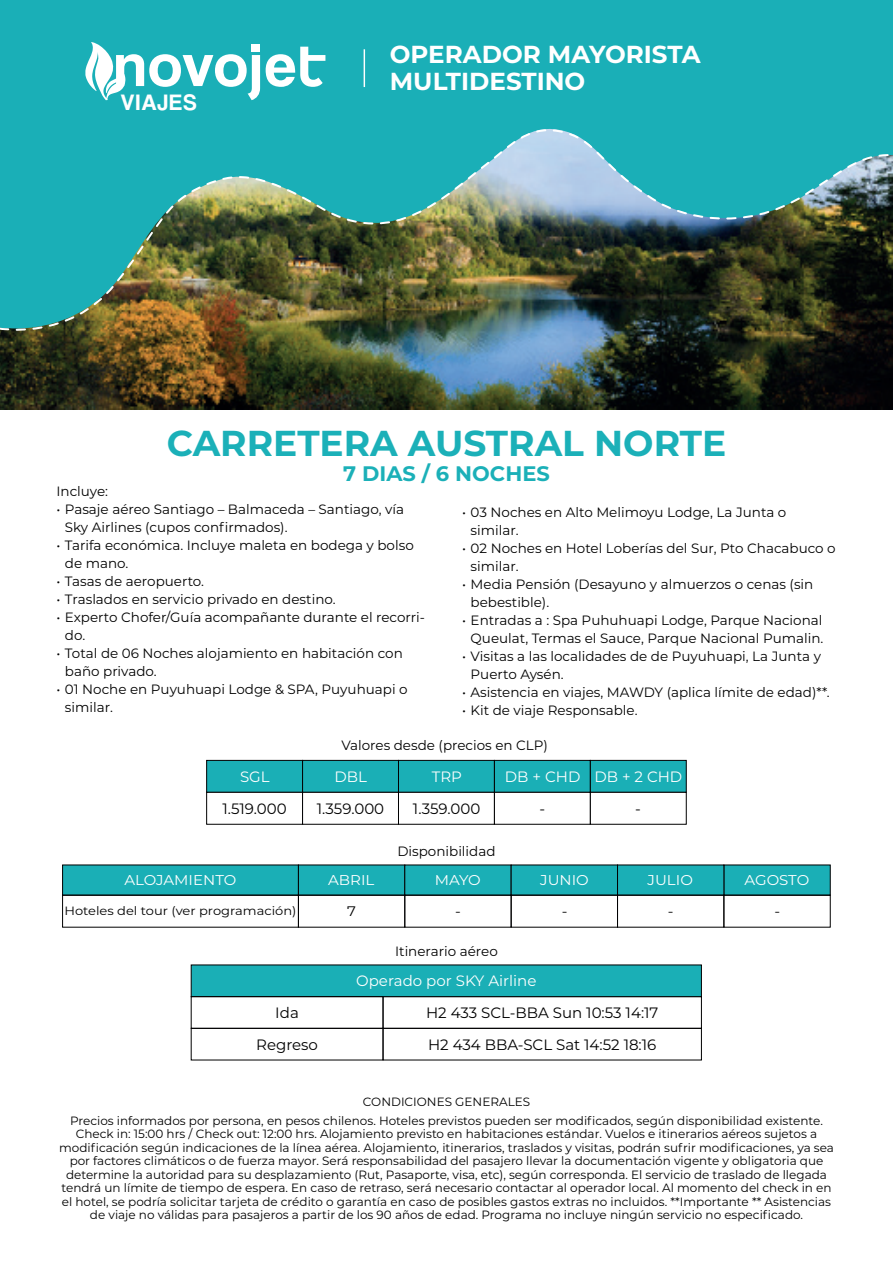
<style>
.page{position:relative;width:893px;height:1263px;background:#fff}
.page>*{position:absolute;margin:0;border:0;box-sizing:border-box;transform-origin:0 0}
.t1{font:700 36px "Montserrat";color:#1bb0b8}
.t2{font:700 24.6px/26.2px "Montserrat";color:#fff}
.t3{font:23.25px "Coolvetica Rg";letter-spacing:.065em;color:#fff}
.t4{font:700 21px "Montserrat";color:#1bb0b8}
.t5{font:15px "Montserrat";color:#000001}
.t6{font:15px "Montserrat";color:#fff}
.t7{font:14.25px "Montserrat";color:#fff;scale:1.06 1}
.t8{font:13.8px "Montserrat";color:#000001;scale:1.09 1}
.t9{font:13.5px/18px "Montserrat";color:#000001}
.t10{font:12px/13.5px "Montserrat";color:#000001;text-align:center}
.t11{font:12px "Montserrat";color:#000001;scale:1.09 1}
</style>
<div class="page">
<img style="left:0;top:341px;width:893px;height:69px">
<div style="left:723px;top:864px;width:108px;height:31px;background:#1aafb6"></div>
<div style="left:723px;top:895px;width:108px;height:32px;border:1px solid #000001"></div>
<div style="left:0;top:0;width:893px;height:125px;background:#1aafb7"></div>
<img style="left:0;top:125px;width:893px;height:216px">
<svg style="left:266px;top:47px;width:59px;height:40px"></svg>
<svg style="left:85px;top:42px;width:175px;height:58px"></svg>
<hr style="left:364px;top:49px;width:1px;height:38px;background:#fff">
<div style="left:206px;top:760px;width:97px;height:33px;background:#1aafb6;border:1px solid #000001"></div>
<div style="left:302px;top:760px;width:97px;height:33px;background:#1aafb6;border:1px solid #000001"></div>
<div style="left:398px;top:760px;width:97px;height:33px;background:#1aafb6;border:1px solid #000001"></div>
<div style="left:494px;top:760px;width:97px;height:33px;background:#1aafb6;border:1px solid #000001"></div>
<div style="left:590px;top:760px;width:97px;height:33px;background:#1aafb6;border:1px solid #000001"></div>
<div style="left:206px;top:792px;width:97px;height:33px;background:#fff;border:1px solid #000001"></div>
<div style="left:302px;top:792px;width:97px;height:33px;background:#fff;border:1px solid #000001"></div>
<div style="left:398px;top:792px;width:97px;height:33px;background:#fff;border:1px solid #000001"></div>
<div style="left:494px;top:792px;width:97px;height:33px;background:#fff;border:1px solid #000001"></div>
<div style="left:590px;top:792px;width:97px;height:33px;background:#fff;border:1px solid #000001"></div>
<div style="left:62px;top:864px;width:237px;height:31px;background:#1aafb6"></div>
<div style="left:298px;top:864px;width:107px;height:31px;background:#1aafb6"></div>
<div style="left:404px;top:864px;width:107px;height:31px;background:#1aafb6"></div>
<div style="left:511px;top:864px;width:107px;height:31px;background:#1aafb6"></div>
<div style="left:617px;top:864px;width:107px;height:31px;background:#1aafb6"></div>
<div style="left:62px;top:895px;width:237px;height:32px;border:1px solid #000001"></div>
<div style="left:298px;top:895px;width:107px;height:32px;border:1px solid #000001"></div>
<div style="left:404px;top:895px;width:107px;height:32px;border:1px solid #000001"></div>
<div style="left:511px;top:895px;width:107px;height:32px;border:1px solid #000001"></div>
<div style="left:617px;top:895px;width:107px;height:32px;border:1px solid #000001"></div>
<div style="left:383px;top:1028px;width:319px;height:32px;border:1px solid #000001"></div>
<div style="left:191px;top:964px;width:511px;height:33px;background:#1aafb6;border:1px solid #000001"></div>
<div style="left:191px;top:996px;width:192px;height:33px;border:1px solid #000001"></div>
<h3 class="t3" style="left:121px;top:89px;width:77px">VIAJES</h3>
<h2 class="t2" style="left:390px;top:40px;width:312px">OPERADOR MAYORISTA<br>MULTIDESTINO</h2>
<h1 class="t1" style="left:167px;top:417px;width:561px">CARRETERA AUSTRAL NORTE</h1>
<h3 class="t4" style="left:343px;top:458px;width:208px">7 DIAS / 6 NOCHES</h3>
<p class="t9" style="left:56px;top:481px;width:53px">Incluye:</p>
<p class="t9" style="left:65px;top:499px;width:341px;text-indent:-9px">• Pasaje aéreo Santiago – Balmaceda – Santiago, vía<br>Sky Airlines (cupos confirmados).</p>
<p class="t9" style="left:65px;top:535px;width:350px;text-indent:-9px">• Tarifa económica. Incluye maleta en bodega y bolso de mano.</p>
<p class="t9" style="left:56px;top:571px;width:149px">• Tasas de aeropuerto.</p>
<p class="t9" style="left:56px;top:589px;width:281px">• Traslados en servicio privado en destino.</p>
<p class="t9" style="left:65px;top:607px;width:362px;text-indent:-9px">• Experto Chofer/Guía acompañante durante el recorri&shy;do.</p>
<p class="t9" style="left:65px;top:643px;width:339px;text-indent:-9px">• Total de 06 Noches alojamiento en habitación con baño privado.</p>
<p class="t9" style="left:65px;top:679px;width:344px;text-indent:-9px">• 01 Noche en Puyuhuapi Lodge &amp; SPA, Puyuhuapi o similar.</p>
<p class="t9" style="left:471px;top:502px;width:317px;text-indent:-9px">• 03 Noches en Alto Melimoyu Lodge, La Junta o similar.</p>
<p class="t9" style="left:471px;top:538px;width:367px;text-indent:-9px">• 02 Noches en Hotel Loberías del Sur, Pto Chacabuco o similar.</p>
<p class="t9" style="left:471px;top:574px;width:344px;text-indent:-9px">• Media Pensión (Desayuno y almuerzos o cenas (sin bebestible).</p>
<p class="t9" style="left:462px;top:610px;width:363px;text-align:right">• Entradas a : Spa Puhuhuapi Lodge, Parque Nacional<br>Queulat, Termas el Sauce, Parque Nacional Pumalin.</p>
<p class="t9" style="left:471px;top:646px;width:352px;text-indent:-9px">• Visitas a las localidades de de Puyuhuapi, La Junta y<br>Puerto Aysén.</p>
<p class="t9" style="left:462px;top:682px;width:369px">• Asistencia en viajes, MAWDY (aplica límite de edad)**.</p>
<p class="t9" style="left:462px;top:700px;width:177px">• Kit de viaje Responsable.</p>
<p class="t9" style="left:342px;top:736px;width:208px">Valores desde (precios en CLP)</p>
<p class="t6" style="left:240px;top:766px;width:31px">SGL</p>
<p class="t6" style="left:334px;top:766px;width:34px">DBL</p>
<p class="t6" style="left:432px;top:766px;width:32px">TRP</p>
<p class="t6" style="left:505px;top:766px;width:179px">DB + CHD DB + 2 CHD</p>
<p class="t5" style="left:222px;top:798px;width:66px">1.519.000</p>
<p class="t5" style="left:317px;top:798px;width:69px">1.359.000</p>
<p class="t5" style="left:413px;top:798px;width:69px">1.359.000</p>
<p class="t5" style="left:539px;top:798px;width:7px">-</p>
<p class="t5" style="left:635px;top:798px;width:7px">-</p>
<p class="t9" style="left:397px;top:841px;width:100px">Disponibilidad</p>
<p class="t7" style="left:648px;top:870px;width:44px">JULIO</p>
<p class="t7" style="left:540px;top:870px;width:47px">JUNIO</p>
<p class="t8" style="left:562px;top:901px;width:7px">-</p>
<p class="t7" style="left:125px;top:870px;width:107px">ALOJAMIENTO</p>
<p class="t7" style="left:328px;top:870px;width:45px">ABRIL</p>
<p class="t7" style="left:435px;top:871px;width:45px">MAYO</p>
<p class="t8" style="left:455px;top:902px;width:7px">-</p>
<p class="t11" style="left:64px;top:903px;width:214px">Hoteles del tour (ver programación)</p>
<p class="t8" style="left:347px;top:901px;width:10px">7</p>
<p class="t8" style="left:668px;top:902px;width:7px">-</p>
<p class="t5" style="left:275px;top:1002px;width:25px">Ida</p>
<p class="t9" style="left:395px;top:942px;width:104px">Itinerario aéreo</p>
<p class="t6" style="left:356px;top:971px;width:182px">Operado por SKY Airline</p>
<p class="t5" style="left:426px;top:1002px;width:234px">H2 433 SCL-BBA Sun 10:53 14:17</p>
<p class="t5" style="left:256px;top:1034px;width:63px">Regreso</p>
<p class="t5" style="left:428px;top:1034px;width:230px">H2 434 BBA-SCL Sat 14:52 18:16</p>
<p class="t10" style="left:363px;top:1095px;width:169px">CONDICIONES GENERALES</p>
<p class="t7" style="left:744px;top:871px;width:63px">AGOSTO</p>
<p class="t8" style="left:774px;top:902px;width:7px">-</p>
<p class="t10" style="left:59px;top:1113px;width:776px">Precios informados por persona, en pesos chilenos. Hoteles previstos pueden ser modificados, según disponibilidad existente.<br>Check in: 15:00 hrs / Check out: 12:00 hrs. Alojamiento previsto en habitaciones estándar. Vuelos e itinerarios aéreos sujetos a modificación según indicaciones de la línea aérea. Alojamiento, itinerarios, traslados y visitas, podrán sufrir modificaciones, ya sea por factores climáticos o de fuerza mayor. Será responsabilidad del pasajero llevar la documentación vigente y obligatoria que determine la autoridad para su desplazamiento (Rut, Pasaporte, visa, etc), según corresponda. El servicio de traslado de llegada tendrá un límite de tiempo de espera. En caso de retraso, será necesario contactar al operador local. Al momento del check in en el hotel, se podría solicitar tarjeta de crédito o garantía en caso de posibles gastos extras no incluidos. **Importante ** Asistencias de viaje no válidas para pasajeros a partir de los 90 años de edad. Programa no incluye ningún servicio no especificado.</p>
</div>
